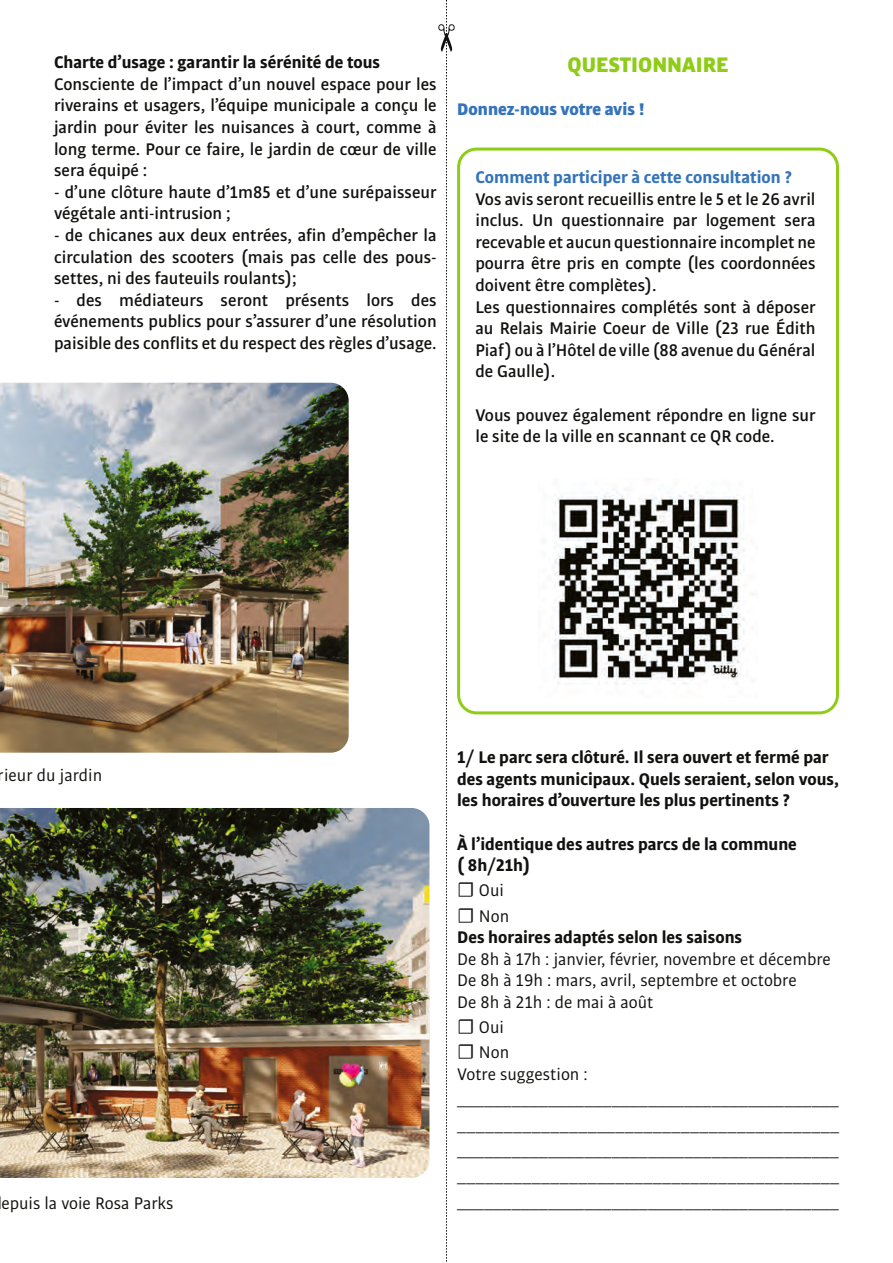
<style>
.page{position:relative;width:893px;height:1263px;background:#fff}
.page>*{position:absolute;margin:0;border:0;box-sizing:border-box;transform-origin:0 0}
.t1{font:900 22.5px "Bulo";color:#8ecc18}
.t2{font:500 18px/21.6px "Bulo";color:#11110f;text-align:justify}
.t3{font:700 18px/21.6px "Bulo";color:#11110f}
.t4{font:18px/25.5px "Minion Pro";color:#11110f}
.t5{font:18px "Bulo";color:#11110f}
.t6{font:700 18px "Bulo";color:#3574ba}
.t7{font:900 18px "Bulo";color:#3574ba}
.s1{font-family:"Minion Pro";font-size:21px}
</style>
<div class="page">
<img style="left:553px;top:489px;width:202px;height:196px">
<div style="left:457px;top:148px;width:382px;height:566px;border:3px solid #8ecc18;border-radius:18px"></div>
<svg style="left:438px;top:0;width:17px;height:1262px"></svg>
<img style="left:0;top:383px;width:349px;height:370px">
<img style="left:0;top:808px;width:429px;height:370px">
<p class="t3" style="left:54px;top:51px;width:328px">Charte d’usage : garantir la sérénité de tous</p>
<p class="t2" style="left:54px;top:73px;width:384px">Consciente de l’impact d’un nouvel espace pour les riverains et usagers, l’équipe municipale a conçu le jardin pour éviter les nuisances à court, comme à long terme. Pour ce faire, le jardin de cœur de ville sera équipé :</p>
<p class="t2" style="left:54px;top:181px;width:384px">- d’une clôture haute d’1m85 et d’une surépaisseur végétale anti-intrusion ;</p>
<p class="t2" style="left:54px;top:224px;width:384px">- de chicanes aux deux entrées, afin d’empêcher la circulation des scooters (mais pas celle des pous&shy;settes, ni des fauteuils roulants);</p>
<p class="t2" style="left:54px;top:289px;width:384px">- des médiateurs seront présents lors des événements publics pour s’assurer d’une résolution paisible des conflits et du respect des règles d’usage.</p>
<p class="t1" style="left:568px;top:49px;width:162px">QUESTIONNAIRE</p>
<p class="t7" style="left:457px;top:97px;width:190px">Donnez-nous votre avis !</p>
<p class="t6" style="left:475px;top:165px;width:319px">Comment participer à cette consultation ?</p>
<p class="t2" style="left:475px;top:187px;width:342px">Vos avis seront recueillis entre le 5 et le 26 avril inclus. Un questionnaire par logement sera recevable et aucun questionnaire incomplet ne pourra être pris en compte (les coordonnées doivent être complètes).</p>
<p class="t2" style="left:475px;top:295px;width:342px">Les questionnaires complétés sont à déposer au Relais Mairie Coeur de Ville (23 rue Édith Piaf) ou à l’Hôtel de ville (88 avenue du Général de Gaulle).</p>
<p class="t2" style="left:475px;top:403px;width:342px">Vous pouvez également répondre en ligne sur le site de la ville en scannant ce QR code.</p>
<p class="t5" style="left:-2px;top:764px;width:106px">rieur du jardin</p>
<p class="t5" style="left:2px;top:1192px;width:174px">epuis la voie Rosa Parks</p>
<p class="t3" style="left:457px;top:746px;width:383px">1/ Le parc sera clôturé. Il sera ouvert et fermé par des agents municipaux. Quels seraient, selon vous, les horaires d’ouverture les plus pertinents ?</p>
<p class="t3" style="left:457px;top:832px;width:341px">À l’identique des autres parcs de la commune</p>
<p class="t3" style="left:457px;top:854px;width:75px">( 8h/21h)</p>
<p class="t5" style="left:457px;top:879px;width:48px"><span class="s1">☐</span> Oui</p>
<p class="t5" style="left:457px;top:904px;width:54px"><span class="s1">☐</span> Non</p>
<p class="t3" style="left:457px;top:926px;width:287px">Des horaires adaptés selon les saisons</p>
<p class="t5" style="left:457px;top:948px;width:375px">De 8h à 17h : janvier, février, novembre et décembre</p>
<p class="t5" style="left:457px;top:969px;width:341px">De 8h à 19h : mars, avril, septembre et octobre</p>
<p class="t5" style="left:457px;top:991px;width:198px">De 8h à 21h : de mai à août</p>
<p class="t5" style="left:457px;top:1016px;width:48px"><span class="s1">☐</span> Oui</p>
<p class="t5" style="left:457px;top:1041px;width:54px"><span class="s1">☐</span> Non</p>
<p class="t5" style="left:457px;top:1063px;width:132px">Votre suggestion :</p>
<p class="t4" style="left:457px;top:1087px;width:383px">__________________________________________ _________________________________________</p>
<p class="t4" style="left:457px;top:1138px;width:383px">__________________________________________ _________________________________________</p>
<p class="t4" style="left:457px;top:1189px;width:383px">__________________________________________</p>
</div>
